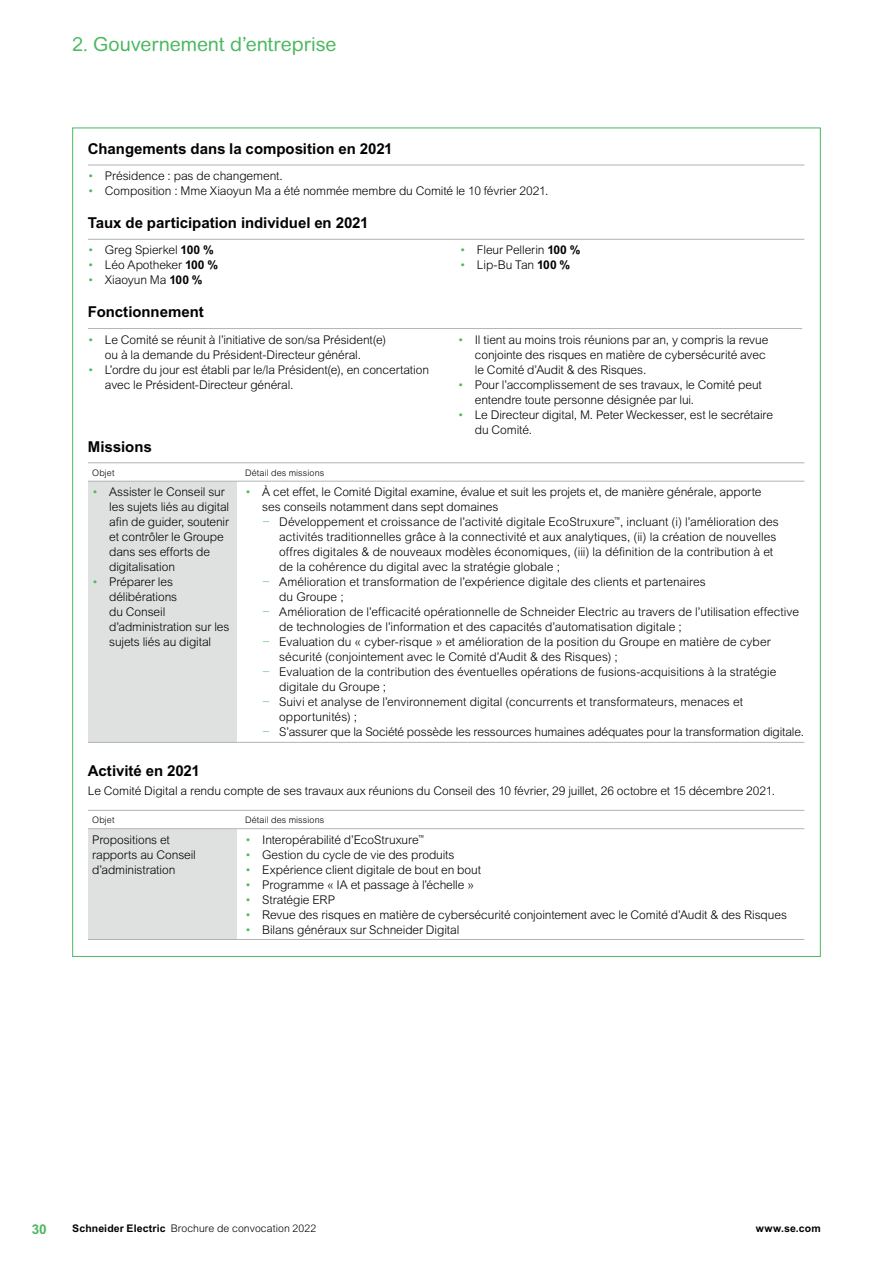
<style>
.page{position:relative;width:893px;height:1263px;background:#fff}
.page>*{position:absolute;margin:0;border:0;box-sizing:border-box;transform-origin:0 0}
.t1{font:19.5px "Arial Rounded MT Pro";letter-spacing:-.005em;color:#4bb85f}
.t2{font:700 15px "Arial MT Std";letter-spacing:-.005em;color:#040000}
.t3{font:700 13.5px "Arial MT Std";color:#4bb85f}
.t4{font:300 12px/15px "Arial MT Std";letter-spacing:-.005em;color:#040000}
.t5{font:300 10.5px "Arial MT Std";letter-spacing:.01em;color:#040000}
.t6{font:700 10.5px "Arial MT Std";letter-spacing:.015em;color:#040000}
.t7{font:300 9px "Arial MT Std";letter-spacing:.01em;color:#040000}
.s1{color:#4bb85f}
.s2{font-weight:700}
</style>
<div class="page">
<hr style="left:88px;top:165px;width:716px;height:1px;background:#afb4b7">
<hr style="left:88px;top:239px;width:372px;height:1px;background:#afb4b7">
<hr style="left:460px;top:239px;width:344px;height:1px;background:#afb4b7">
<hr style="left:88px;top:328px;width:714px;height:1px;background:#afb4b7">
<div style="left:88px;top:481px;width:149px;height:261px;background:#dfe1e1"></div>
<hr style="left:237px;top:742px;width:567px;height:1px;background:#afb4b7">
<hr style="left:88px;top:742px;width:149px;height:1px;background:#afb4b7">
<hr style="left:88px;top:462px;width:716px;height:1px;background:#afb4b7">
<hr style="left:88px;top:481px;width:716px;height:1px;background:#afb4b7">
<div style="left:88px;top:829px;width:149px;height:110px;background:#dfe1e1"></div>
<hr style="left:88px;top:939px;width:716px;height:1px;background:#afb4b7">
<hr style="left:88px;top:810px;width:716px;height:1px;background:#afb4b7">
<hr style="left:88px;top:828px;width:716px;height:1px;background:#afb4b7">
<h1 class="t1" style="left:72px;top:37px;width:266px">2. Gouvernement d’entreprise</h1>
<p class="t2" style="left:88px;top:143px;width:306px">Changements dans la composition en 2021</p>
<p class="t4" style="left:88px;top:170px;width:196px"><span class="s1">•</span> Présidence : pas de changement.</p>
<p class="t4" style="left:88px;top:185px;width:462px"><span class="s1">•</span> Composition : Mme Xiaoyun Ma a été nommée membre du Comité le 10 février 2021.</p>
<p class="t2" style="left:88px;top:218px;width:282px">Taux de participation individuel en 2021</p>
<p class="t4" style="left:88px;top:244px;width:127px"><span class="s1">•</span> Greg Spierkel <span class="s2">100 %</span></p>
<p class="t4" style="left:88px;top:259px;width:132px"><span class="s1">•</span> Léo Apotheker <span class="s2">100 %</span></p>
<p class="t4" style="left:88px;top:274px;width:116px"><span class="s1">•</span> Xiaoyun Ma <span class="s2">100 %</span></p>
<p class="t4" style="left:460px;top:244px;width:122px"><span class="s1">•</span> Fleur Pellerin <span class="s2">100 %</span></p>
<p class="t4" style="left:460px;top:259px;width:112px"><span class="s1">•</span> Lip-Bu Tan <span class="s2">100 %</span></p>
<p class="t2" style="left:88px;top:307px;width:117px">Fonctionnement</p>
<p class="t4" style="left:105px;top:333px;width:283px;text-indent:-17px"><span class="s1">•</span> Le Comité se réunit à l’initiative de son/sa Président(e) ou à la demande du Président-Directeur général.</p>
<p class="t4" style="left:105px;top:363px;width:326px;text-indent:-17px"><span class="s1">•</span> L’ordre du jour est établi par le/la Président(e), en concertation avec le Président-Directeur général.</p>
<p class="t4" style="left:475px;top:333px;width:295px;text-indent:-17px"><span class="s1">•</span> Il tient au moins trois réunions par an, y compris la revue conjointe des risques en matière de cybersécurité avec le Comité d’Audit &amp; des Risques.</p>
<p class="t4" style="left:475px;top:378px;width:289px;text-indent:-17px"><span class="s1">•</span> Pour l’accomplissement de ses travaux, le Comité peut entendre toute personne désignée par lui.</p>
<p class="t4" style="left:475px;top:408px;width:300px;text-indent:-17px"><span class="s1">•</span> Le Directeur digital, M. Peter Weckesser, est le secrétaire du Comité.</p>
<p class="t2" style="left:88px;top:441px;width:65px">Missions</p>
<p class="t7" style="left:92px;top:469px;width:24px">Objet</p>
<p class="t7" style="left:245px;top:469px;width:81px">Détail des missions</p>
<p class="t4" style="left:109px;top:486px;width:122px;text-indent:-17px"><span class="s1">•</span> Assister le Conseil sur les sujets liés au digital afin de guider, soutenir et contrôler le Groupe dans ses efforts de digitalisation</p>
<p class="t4" style="left:109px;top:576px;width:122px;text-indent:-17px"><span class="s1">•</span> Préparer les délibérations<br>du Conseil d’administration sur les sujets liés au digital</p>
<p class="t4" style="left:245px;top:486px;width:518px"><span class="s1">•</span> À cet effet, le Comité Digital examine, évalue et suit les projets et, de manière générale, apporte</p>
<p class="t4" style="left:262px;top:501px;width:238px">ses conseils notamment dans sept domaines</p>
<p class="t4" style="left:262px;top:516px;width:518px"><span class="s1">−</span> Développement et croissance de l’activité digitale EcoStruxure<sup>™</sup>, incluant (i) l’amélioration des</p>
<p class="t4" style="left:279px;top:531px;width:499px">activités traditionnelles grâce à la connectivité et aux analytiques, (ii) la création de nouvelles</p>
<p class="t4" style="left:279px;top:546px;width:495px">offres digitales &amp; de nouveaux modèles économiques, (iii) la définition de la contribution à et</p>
<p class="t4" style="left:279px;top:561px;width:282px">de la cohérence du digital avec la stratégie globale ;</p>
<p class="t4" style="left:262px;top:576px;width:445px"><span class="s1">−</span> Amélioration et transformation de l’expérience digitale des clients et partenaires</p>
<p class="t4" style="left:279px;top:591px;width:66px">du Groupe ;</p>
<p class="t4" style="left:262px;top:606px;width:538px"><span class="s1">−</span> Amélioration de l’efficacité opérationnelle de Schneider Electric au travers de l’utilisation effective</p>
<p class="t4" style="left:279px;top:621px;width:404px">de technologies de l’information et des capacités d’automatisation digitale ;</p>
<p class="t4" style="left:262px;top:636px;width:510px"><span class="s1">−</span> Evaluation du « cyber-risque » et amélioration de la position du Groupe en matière de cyber</p>
<p class="t4" style="left:279px;top:651px;width:340px">sécurité (conjointement avec le Comité d’Audit &amp; des Risques) ;</p>
<p class="t4" style="left:262px;top:666px;width:516px"><span class="s1">−</span> Evaluation de la contribution des éventuelles opérations de fusions-acquisitions à la stratégie</p>
<p class="t4" style="left:279px;top:681px;width:108px">digitale du Groupe ;</p>
<p class="t4" style="left:262px;top:696px;width:482px"><span class="s1">−</span> Suivi et analyse de l’environnement digital (concurrents et transformateurs, menaces et</p>
<p class="t4" style="left:279px;top:711px;width:79px">opportunités) ;</p>
<p class="t4" style="left:262px;top:726px;width:543px"><span class="s1">−</span> S’assurer que la Société possède les ressources humaines adéquates pour la transformation digitale.</p>
<p class="t2" style="left:88px;top:765px;width:114px">Activité en 2021</p>
<p class="t4" style="left:88px;top:785px;width:689px">Le Comité Digital a rendu compte de ses travaux aux réunions du Conseil des 10 février, 29 juillet, 26 octobre et 15 décembre 2021.</p>
<p class="t7" style="left:92px;top:817px;width:24px">Objet</p>
<p class="t7" style="left:245px;top:817px;width:81px">Détail des missions</p>
<p class="t4" style="left:92px;top:833px;width:105px">Propositions et rapports au Conseil d’administration</p>
<p class="t4" style="left:245px;top:833px;width:181px"><span class="s1">•</span> Interopérabilité d’EcoStruxure<sup>™</sup></p>
<p class="t4" style="left:245px;top:848px;width:211px"><span class="s1">•</span> Gestion du cycle de vie des produits</p>
<p class="t4" style="left:245px;top:863px;width:237px"><span class="s1">•</span> Expérience client digitale de bout en bout</p>
<p class="t4" style="left:245px;top:878px;width:230px"><span class="s1">•</span> Programme « IA et passage à l’échelle »</p>
<p class="t4" style="left:245px;top:893px;width:91px"><span class="s1">•</span> Stratégie ERP</p>
<p class="t4" style="left:245px;top:908px;width:543px"><span class="s1">•</span> Revue des risques en matière de cybersécurité conjointement avec le Comité d’Audit &amp; des Risques</p>
<p class="t4" style="left:245px;top:923px;width:216px"><span class="s1">•</span> Bilans généraux sur Schneider Digital</p>
<p class="t3" style="left:32px;top:1225px;width:17px">30</p>
<p class="t5" style="left:72px;top:1225px;width:246px"><span class="s2">Schneider Electric</span> Brochure de convocation 2022</p>
<p class="t6" style="left:756px;top:1225px;width:66px">www.se.com</p>
</div>
